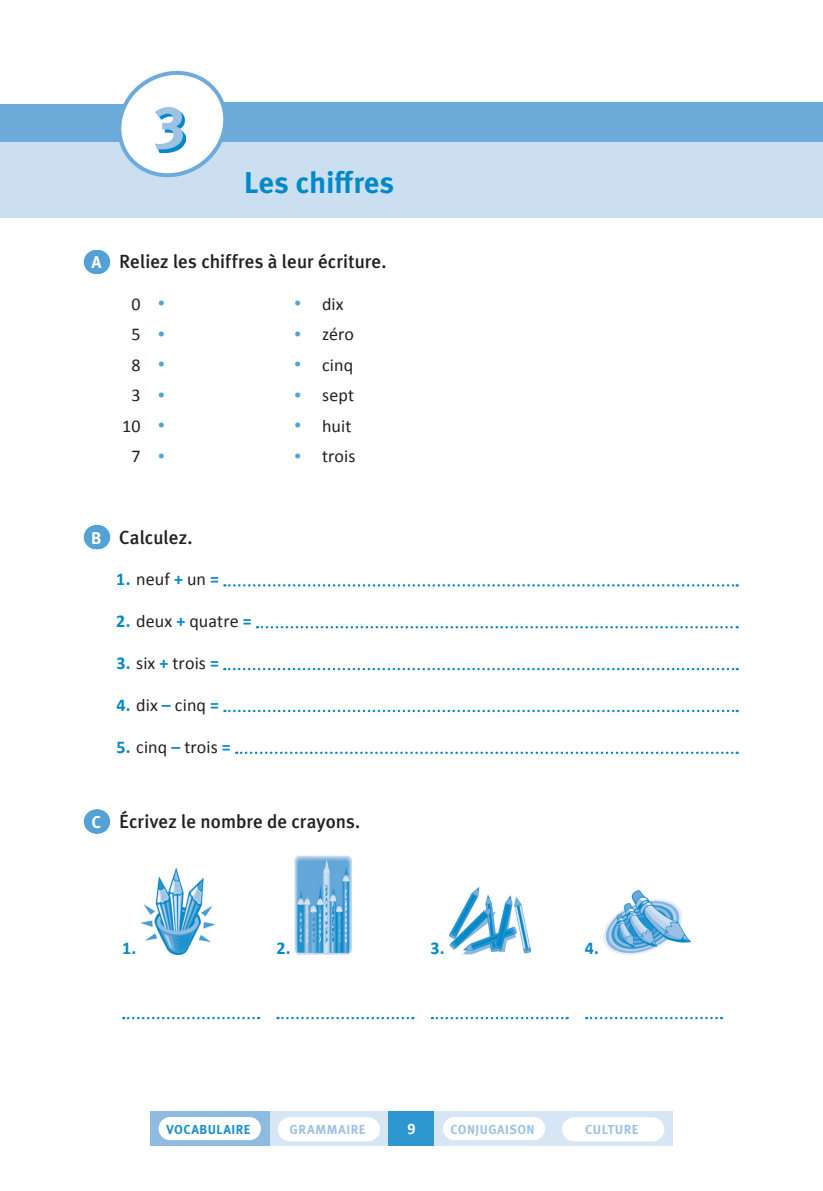
<style>
.page{position:relative;width:823px;height:1191px;background:#fff}
.page>*{position:absolute;margin:0;border:0;box-sizing:border-box;transform-origin:0 0}
.t1{font:700 60px "Meta Pro";color:#9dc2e4}
.t2{font:700 30px "Meta Pro";letter-spacing:-.005em;color:#0088c7}
.t3{font:500 19px "Meta Plus";letter-spacing:.005em;color:#231f20}
.t4{font:18px "Calibri";letter-spacing:.005em;color:#231f20}
.t5{font:700 18px "Calibri";color:#0088c7}
.t6{font:700 16px "Calibri";color:#fff}
.t7{font:700 13px "Meta Pro";letter-spacing:.035em;color:#9dc2e4}
.t8{font:700 13px "Meta Pro";letter-spacing:.035em;color:#198fcb}
.s1{font-family:"Meta Pro";font-weight:700;font-size:17px;color:#fff}
.s2{font-size:16px;color:#54a1d5}
.s3{font-weight:700;color:#0088c7}
</style>
<div class="page">
<div style="left:269px;top:1111px;width:119px;height:34px;background:#d6e6f4"></div>
<div style="left:278px;top:1117px;width:102px;height:24px;background:#fff;border-radius:12px"></div>
<div style="left:150px;top:1111px;width:119px;height:34px;background:#90bbe1"></div>
<div style="left:158px;top:1117px;width:103px;height:23px;background:#fff;border-radius:12px"></div>
<div style="left:388px;top:1111px;width:46px;height:34px;background:#2e97d0"></div>
<div style="left:553px;top:1111px;width:119px;height:34px;background:#d6e6f4"></div>
<div style="left:561px;top:1117px;width:103px;height:24px;background:#fff;border-radius:12px"></div>
<div style="left:434px;top:1111px;width:119px;height:34px;background:#d6e6f4"></div>
<div style="left:442px;top:1117px;width:103px;height:23px;background:#fff;border-radius:12px"></div>
<div style="left:0;top:142px;width:822px;height:76px;background:#cbdff1"></div>
<svg style="left:96px;top:250px;width:2px;height:24px"></svg>
<svg style="left:96px;top:525px;width:2px;height:24px"></svg>
<svg style="left:224px;top:584px;width:513px;height:2px"></svg>
<svg style="left:257px;top:626px;width:480px;height:2px"></svg>
<svg style="left:224px;top:668px;width:513px;height:2px"></svg>
<svg style="left:224px;top:709px;width:513px;height:3px"></svg>
<svg style="left:236px;top:751px;width:501px;height:3px"></svg>
<svg style="left:96px;top:809px;width:2px;height:24px"></svg>
<img style="left:140px;top:867px;width:75px;height:87px">
<img style="left:294px;top:855px;width:57px;height:99px">
<img style="left:449px;top:887px;width:41px;height:67px">
<img style="left:490px;top:895px;width:41px;height:59px">
<img style="left:603px;top:890px;width:86px;height:64px">
<svg style="left:123px;top:1017px;width:136px;height:2px"></svg>
<svg style="left:277px;top:1017px;width:136px;height:2px"></svg>
<svg style="left:431px;top:1017px;width:136px;height:2px"></svg>
<svg style="left:585px;top:1017px;width:136px;height:2px"></svg>
<div style="left:196px;top:102px;width:626px;height:40px;background:#6dabda"></div>
<div style="left:0;top:104px;width:124px;height:38px;background:#6dabda"></div>
<svg style="left:119px;top:70px;width:105px;height:108px"></svg>
<img style="left:157px;top:110px;width:28px;height:42px">
<h1 class="t1" style="left:153px;top:71px;width:34px">3</h1>
<h2 class="t2" style="left:244px;top:159px;width:152px">Les chiffres</h2>
<p class="t3" style="left:91px;top:251px;width:296px"><span class="s1">A</span> Reliez les chiffres à leur écriture.</p>
<p class="t4" style="left:131px;top:292px;width:36px">0 <span class="s2">•</span></p>
<p class="t4" style="left:293px;top:292px;width:51px"><span class="s2">•</span> dix</p>
<p class="t4" style="left:131px;top:323px;width:36px">5 <span class="s2">•</span></p>
<p class="t4" style="left:293px;top:323px;width:62px"><span class="s2">•</span> zéro</p>
<p class="t4" style="left:131px;top:353px;width:36px">8 <span class="s2">•</span></p>
<p class="t4" style="left:293px;top:353px;width:61px"><span class="s2">•</span> cinq</p>
<p class="t4" style="left:131px;top:384px;width:36px">3 <span class="s2">•</span></p>
<p class="t4" style="left:293px;top:384px;width:62px"><span class="s2">•</span> sept</p>
<p class="t4" style="left:122px;top:414px;width:45px">10 <span class="s2">•</span></p>
<p class="t4" style="left:293px;top:414px;width:59px"><span class="s2">•</span> huit</p>
<p class="t4" style="left:131px;top:445px;width:36px">7 <span class="s2">•</span></p>
<p class="t4" style="left:293px;top:445px;width:63px"><span class="s2">•</span> trois</p>
<p class="t3" style="left:91px;top:526px;width:103px"><span class="s1">B</span> Calculez.</p>
<p class="t4" style="left:116px;top:568px;width:104px"><span class="s3">1.</span> neuf <span class="s3">+</span> un <span class="s3">=</span></p>
<p class="t4" style="left:116px;top:610px;width:137px"><span class="s3">2.</span> deux <span class="s3">+</span> quatre <span class="s3">=</span></p>
<p class="t4" style="left:116px;top:652px;width:104px"><span class="s3">3.</span> six <span class="s3">+</span> trois <span class="s3">=</span></p>
<p class="t4" style="left:116px;top:693px;width:104px"><span class="s3">4.</span> dix <span class="s3">–</span> cinq <span class="s3">=</span></p>
<p class="t4" style="left:116px;top:735px;width:116px"><span class="s3">5.</span> cinq <span class="s3">–</span> trois <span class="s3">=</span></p>
<p class="t3" style="left:91px;top:810px;width:270px"><span class="s1">C</span> Écrivez le nombre de crayons.</p>
<p class="t5" style="left:122px;top:937px;width:16px">1.</p>
<p class="t5" style="left:276px;top:937px;width:16px">2.</p>
<p class="t5" style="left:430px;top:937px;width:16px">3.</p>
<p class="t5" style="left:584px;top:937px;width:16px">4.</p>
<p class="t8" style="left:166px;top:1119px;width:85px">VOCABULAIRE</p>
<p class="t7" style="left:289px;top:1119px;width:77px">GRAMMAIRE</p>
<p class="t6" style="left:407px;top:1119px;width:10px">9</p>
<p class="t7" style="left:450px;top:1119px;width:85px">CONJUGAISON</p>
<p class="t7" style="left:584px;top:1119px;width:55px">CULTURE</p>
</div>
